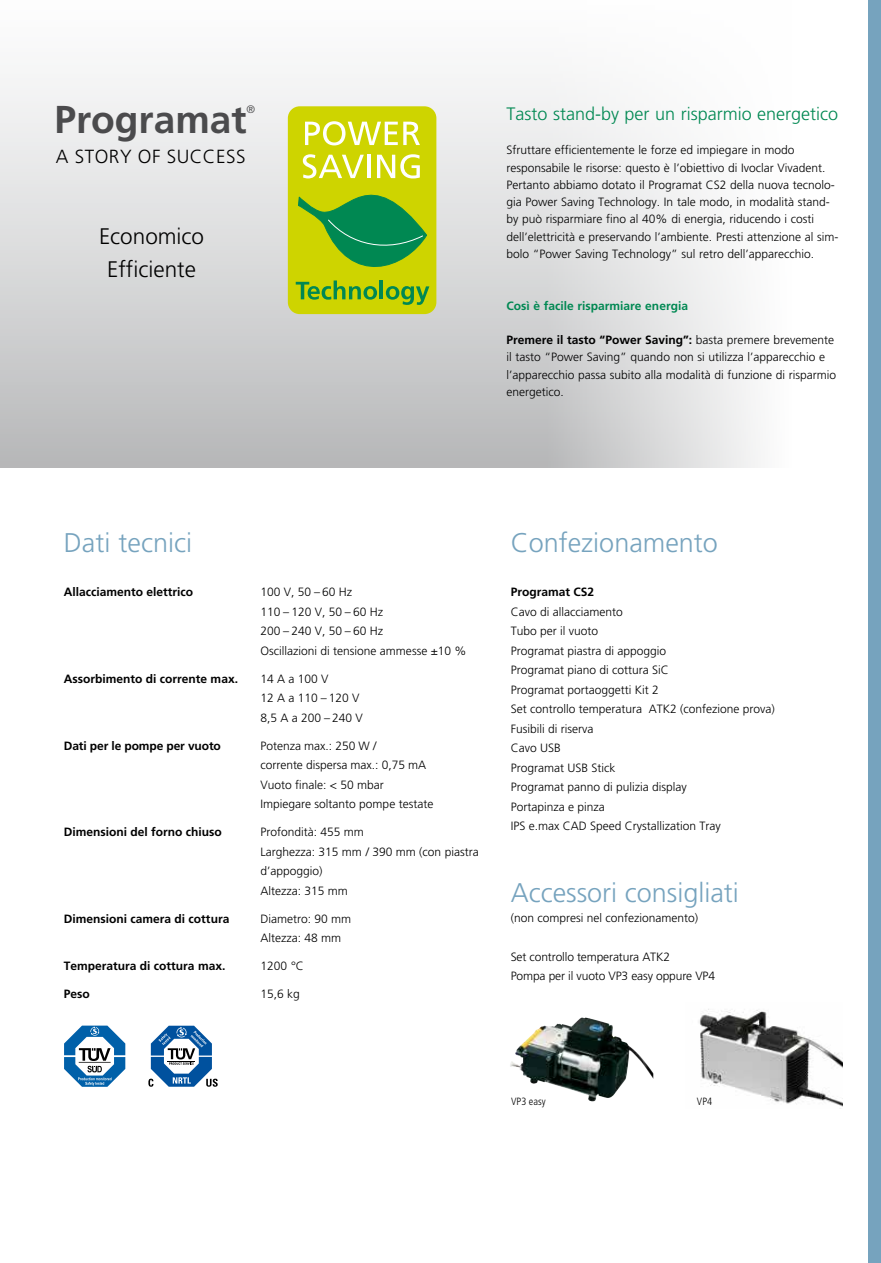
<style>
.page{position:relative;width:881px;height:1263px;background:#fff}
.page>*{position:absolute;margin:0;border:0;box-sizing:border-box;transform-origin:0 0}
.t1{font:700 38.85px "Frutiger";color:#4b4b4d}
.t2{font:300 27px "Frutiger";color:#76a3be}
.t3{font:300 22.5px/33px "Frutiger";color:#000;text-align:center}
.t4{font:300 18.9px "Frutiger";color:#000}
.t5{font:300 18px "Frutiger";color:#008852}
.t6{font:300 12px/19.5px "Frutiger";color:#000}
.t7{font:700 12px "Frutiger";color:#000}
.t8{font:700 12px "Frutiger";color:#008852}
.t9{font:300 10.8px "Frutiger";color:#4b4b4d}
.t10{font:300 condensed 10.5px "Frutiger";color:#000}
.s1{font-weight:700}
</style>
<div class="page">
<svg style="left:0;top:78px;width:758px;height:390px"></svg>
<div style="left:288px;top:106px;width:148px;height:208px;background:#ced400;border-radius:12px"></div>
<svg style="left:305px;top:121px;width:92px;height:24px"></svg>
<svg style="left:403px;top:122px;width:17px;height:23px"></svg>
<svg style="left:295px;top:154px;width:134px;height:151px"></svg>
<img style="left:510px;top:1017px;width:143px;height:85px">
<img style="left:699px;top:1009px;width:143px;height:98px">
<svg style="left:148px;top:1026px;width:70px;height:61px"></svg>
<svg style="left:64px;top:1025px;width:61px;height:62px"></svg>
<div style="left:867px;top:0;width:13px;height:1263px;background:#76a3be"></div>
<h1 class="t1" style="left:54px;top:97px;width:193px">Programat</h1>
<p class="t9" style="left:246px;top:104px;width:10px">®</p>
<h3 class="t4" style="left:56px;top:146px;width:42px">A Stor</h3>
<h3 class="t4" style="left:120px;top:146px;width:69px">y of Success</h3>
<h3 class="t3" style="left:99px;top:220px;width:107px">Economico<br>Efficiente</h3>
<h3 class="t5" style="left:506px;top:103px;width:333px">Tasto stand-by per un risparmio energetico</h3>
<p class="t6" style="left:506px;top:142px;width:333px;line-height:17.2px">Sfruttare efficientemente le forze ed impiegare in modo responsabile le risorse: questo è l’obiettivo di Ivoclar Vivadent.<br>Pertanto abbiamo dotato il Programat CS2 della nuova tecnolo&shy;gia Power Saving Technology. In tale modo, in modalità stand&shy;by può risparmiare fino al 40% di energia, riducendo i costi dell’elettricità e preservando l’ambiente. Presti attenzione al sim&shy;bolo “Power Saving Technology” sul retro dell’apparecchio.</p>
<p class="t8" style="left:506px;top:298px;width:183px">Così è facile risparmiare energia</p>
<p class="t6" style="left:506px;top:331px;width:331px;line-height:17.2px"><span class="s1">Premere il tasto “Power Saving”:</span> basta premere brevemente il tasto “Power Saving” quando non si utilizza l’apparecchio e l’apparecchio passa subito alla modalità di funzione di risparmio energetico.</p>
<h2 class="t2" style="left:64px;top:527px;width:130px">Dati tecnici</h2>
<p class="t7" style="left:64px;top:585px;width:131px">Allacciamento elettrico</p>
<p class="t6" style="left:260px;top:583px;width:207px">100 V, 50 – 60 Hz<br>110 – 120 V, 50 – 60 Hz<br>200 – 240 V, 50 – 60 Hz<br>Oscillazioni di tensione ammesse ±10 %</p>
<p class="t7" style="left:64px;top:672px;width:176px">Assorbimento di corrente max.</p>
<p class="t6" style="left:260px;top:669px;width:104px">14 A a 100 V<br>12 A a 110 – 120 V<br>8,5 A a 200 – 240 V</p>
<p class="t7" style="left:64px;top:739px;width:158px">Dati per le pompe per vuoto</p>
<p class="t6" style="left:260px;top:736px;width:174px">Potenza max.: 250 W /<br>corrente dispersa max.: 0,75 mA<br>Vuoto finale: &lt; 50 mbar<br>Impiegare soltanto pompe testate</p>
<p class="t7" style="left:64px;top:825px;width:160px">Dimensioni del forno chiuso</p>
<p class="t6" style="left:260px;top:823px;width:219px">Profondità: 455 mm<br>Larghezza: 315 mm / 390 mm (con piastra d’appoggio)<br>Altezza: 315 mm</p>
<p class="t7" style="left:64px;top:912px;width:167px">Dimensioni camera di cottura</p>
<p class="t6" style="left:260px;top:909px;width:92px">Diametro: 90 mm<br>Altezza: 48 mm</p>
<p class="t7" style="left:64px;top:959px;width:163px">Temperatura di cottura max.</p>
<p class="t6" style="left:260px;top:957px;width:45px">1200 °C</p>
<p class="t7" style="left:64px;top:987px;width:28px">Peso</p>
<p class="t6" style="left:260px;top:985px;width:41px">15,6 kg</p>
<h2 class="t2" style="left:510px;top:527px;width:209px">Confezionamento</h2>
<p class="t7" style="left:510px;top:585px;width:85px">Programat CS2</p>
<p class="t6" style="left:510px;top:602px;width:266px">Cavo di allacciamento<br>Tubo per il vuoto<br>Programat piastra di appoggio<br>Programat piano di cottura SiC<br>Programat portaoggetti Kit 2<br>Set controllo temperatura ATK2 (confezione prova)<br>Fusibili di riserva<br>Cavo USB<br>Programat USB Stick<br>Programat panno di pulizia display<br>Portapinza e pinza<br>IPS e.max CAD Speed Crystallization Tray</p>
<h2 class="t2" style="left:510px;top:878px;width:229px">Accessori consigliati</h2>
<p class="t6" style="left:510px;top:908px;width:189px">(non compresi nel confezionamento)</p>
<p class="t6" style="left:510px;top:947px;width:206px">Set controllo temperatura ATK2<br>Pompa per il vuoto VP3 easy oppure VP4</p>
<p class="t10" style="left:511px;top:1096px;width:36px">VP3 easy</p>
<p class="t10" style="left:696px;top:1095px;width:17px">VP4</p>
</div>
